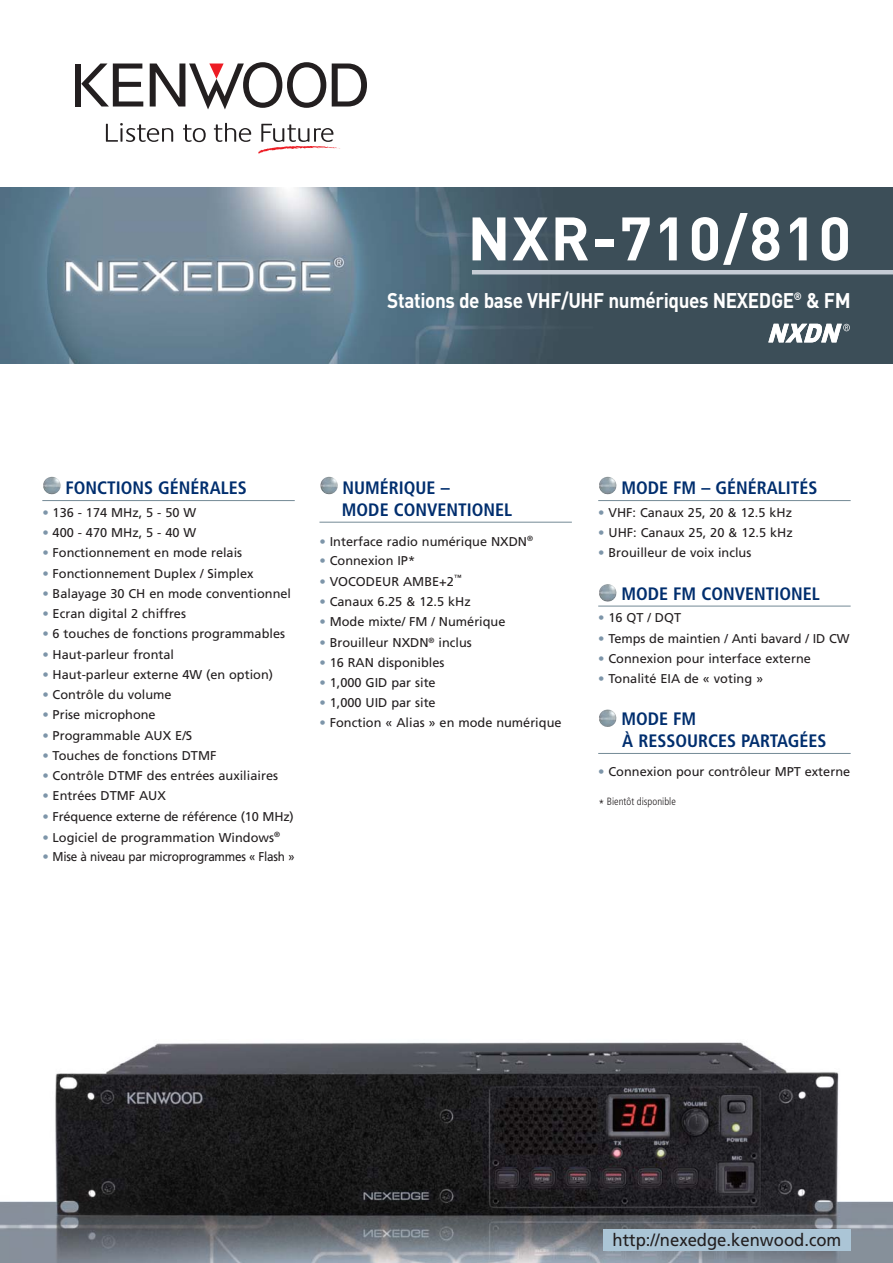
<style>
.page{position:relative;width:893px;height:1263px;background:#fff}
.page>*{position:absolute;margin:0;border:0;box-sizing:border-box;transform-origin:0 0}
.t1{font:700 60.3px "DIN";letter-spacing:.03em;color:#fff}
.t2{font:700 21px "DIN";letter-spacing:-.02em;color:#fff;scale:.9 1}
.t3{font:700 condensed 18px/22px "Frutiger";color:#002e6e}
.t4{font:17.55px "Frutiger";color:#231f20;scale:.95 1}
.t5{font:12.75px "Frutiger";color:#231f20}
.t6{font:12.75px "Frutiger";letter-spacing:-.02em;color:#231f20;scale:.92 1}
.t7{font:300 condensed 10.5px "Frutiger";color:#231f20}
.t8{font:7.5px "Frutiger";color:#231f20}
.s1{color:#7d95a9}
.s2{font-size:12.6px}
</style>
<div class="page">
<img style="left:0;top:1042px;width:892px;height:221px">
<hr style="left:42px;top:500px;width:253px;height:1px;background:#748a96">
<hr style="left:319px;top:522px;width:253px;height:1px;background:#748a96">
<hr style="left:598px;top:500px;width:252px;height:1px;background:#748a96">
<hr style="left:598px;top:606px;width:252px;height:1px;background:#748a96">
<hr style="left:598px;top:753px;width:252px;height:1px;background:#748a96">
<img style="left:43px;top:477px;width:18px;height:18px">
<img style="left:320px;top:477px;width:18px;height:18px">
<img style="left:599px;top:477px;width:18px;height:18px">
<img style="left:599px;top:584px;width:18px;height:18px">
<img style="left:599px;top:709px;width:18px;height:18px">
<img style="left:0;top:187px;width:892px;height:177px">
<hr style="left:472px;top:270px;width:420px;height:4px;background:#c5ccd5">
<div style="left:75px;top:64px;width:6px;height:43px;background:#231f20"></div>
<svg style="left:81px;top:64px;width:62px;height:43px"></svg>
<svg style="left:332px;top:64px;width:35px;height:43px"></svg>
<svg style="left:150px;top:62px;width:176px;height:47px"></svg>
<svg style="left:106px;top:123px;width:67px;height:19px"></svg>
<svg style="left:183px;top:124px;width:23px;height:18px"></svg>
<svg style="left:214px;top:123px;width:37px;height:19px"></svg>
<svg style="left:258px;top:124px;width:82px;height:30px"></svg>
<div style="left:603px;top:1229px;width:247px;height:21px;background:#abc5d6"></div>
<svg style="left:768px;top:324px;width:81px;height:18px"></svg>
<h1 class="t1" style="left:467px;top:204px;width:385px">NXR-710/810</h1>
<h2 class="t2" style="left:387px;top:288px;width:516px">Stations de base VHF/UHF numériques NEXEDGE<sup>®</sup> &amp; FM</h2>
<h3 class="t3" style="left:65px;top:478px;width:183px">FONCTIONS GÉNÉRALES</h3>
<p class="t5" style="left:42px;top:507px;width:155px"><span class="s1">•</span> 136 - 174 MHz, 5 - 50 W</p>
<p class="t5" style="left:42px;top:528px;width:155px"><span class="s1">•</span> 400 - 470 MHz, 5 - 40 W</p>
<p class="t5" style="left:42px;top:548px;width:201px"><span class="s1">•</span> Fonctionnement en mode relais</p>
<p class="t5" style="left:42px;top:568px;width:213px"><span class="s1">•</span> Fonctionnement Duplex / Simplex</p>
<p class="t5" style="left:42px;top:588px;width:250px"><span class="s1">•</span> Balayage 30 CH en mode conventionnel</p>
<p class="t5" style="left:42px;top:609px;width:145px"><span class="s1">•</span> Ecran digital 2 chiffres</p>
<p class="t5" style="left:42px;top:629px;width:244px"><span class="s1">•</span> 6 touches de fonctions programmables</p>
<p class="t5" style="left:42px;top:649px;width:133px"><span class="s1">•</span> Haut-parleur frontal</p>
<p class="t5" style="left:42px;top:669px;width:232px"><span class="s1">•</span> Haut-parleur externe 4W (en option)</p>
<p class="t5" style="left:42px;top:690px;width:131px"><span class="s1">•</span> Contrôle du volume</p>
<p class="t5" style="left:42px;top:710px;width:115px"><span class="s1">•</span> Prise microphone</p>
<p class="t5" style="left:42px;top:730px;width:151px"><span class="s1">•</span> Programmable AUX E/S</p>
<p class="t5" style="left:42px;top:750px;width:176px"><span class="s1">•</span> Touches de fonctions DTMF</p>
<p class="t5" style="left:42px;top:771px;width:237px"><span class="s1">•</span> Contrôle DTMF des entrées auxiliaires</p>
<p class="t5" style="left:42px;top:791px;width:125px"><span class="s1">•</span> Entrées DTMF AUX</p>
<p class="t5" style="left:42px;top:811px;width:253px"><span class="s1">•</span> Fréquence externe de référence (10 MHz)</p>
<p class="t5" style="left:42px;top:832px;width:239px"><span class="s1">•</span> Logiciel de programmation Windows<sup>®</sup></p>
<p class="t6" style="left:42px;top:852px;width:276px"><span class="s1">•</span> Mise à niveau par microprogrammes « Flash »</p>
<h3 class="t3" style="left:342px;top:478px;width:172px">NUMÉRIQUE –<br>MODE CONVENTIONEL</h3>
<p class="t5" style="left:319px;top:536px;width:215px"><span class="s1">•</span> Interface radio numérique NXDN<sup>®</sup></p>
<p class="t5" style="left:319px;top:556px;width:97px"><span class="s1">•</span> Connexion IP*</p>
<p class="t5" style="left:319px;top:577px;width:136px"><span class="s1">•</span> VOCODEUR AMBE+2</p>
<p class="t8" style="left:454px;top:575px;width:9px">™</p>
<p class="t5" style="left:319px;top:596px;width:153px"><span class="s1">•</span> Canaux 6.25 &amp; 12.5 kHz</p>
<p class="t5" style="left:319px;top:617px;width:187px"><span class="s1">•</span> Mode mixte/ FM / Numérique</p>
<p class="t5" style="left:319px;top:638px;width:154px"><span class="s1">•</span> Brouilleur NXDN<sup>®</sup> inclus</p>
<p class="t5" style="left:319px;top:657px;width:127px"><span class="s1">•</span> 16 RAN disponibles</p>
<p class="t5" style="left:319px;top:677px;width:118px"><span class="s1">•</span> 1,000 GID par site</p>
<p class="t5" style="left:319px;top:698px;width:118px"><span class="s1">•</span> 1,000 UID par site</p>
<p class="t5" style="left:319px;top:718px;width:243px"><span class="s1">•</span> Fonction « Alias » en mode numérique</p>
<h3 class="t3" style="left:621px;top:478px;width:198px">MODE FM – GÉNÉRALITÉS</h3>
<p class="t5" style="left:598px;top:507px;width:195px"><span class="s1">•</span> VHF: Canaux 25, 20 &amp; 12.5 kHz</p>
<p class="t5" style="left:598px;top:528px;width:196px"><span class="s1">•</span> UHF: Canaux 25, 20 &amp; 12.5 kHz</p>
<p class="t5" style="left:598px;top:548px;width:155px"><span class="s1">•</span> Brouilleur de voix inclus</p>
<h3 class="t3" style="left:621px;top:584px;width:200px">MODE FM CONVENTIONEL</h3>
<p class="t5" style="left:598px;top:613px;width:84px"><span class="s1">•</span> 16 QT / DQT</p>
<p class="t5" style="left:598px;top:633px;width:253px"><span class="s1">•</span> Temps de maintien / Anti bavard / ID CW</p>
<p class="t5" style="left:598px;top:653px;width:214px"><span class="s1">•</span> Connexion pour interface externe</p>
<p class="t5" style="left:598px;top:674px;width:166px"><span class="s1">•</span> Tonalité EIA de « voting »</p>
<h3 class="t3" style="left:621px;top:709px;width:206px">MODE FM<br>À RESSOURCES PARTAGÉES</h3>
<p class="t5" style="left:598px;top:767px;width:253px"><span class="s1">•</span> Connexion pour contrôleur MPT externe</p>
<p class="t7" style="left:598px;top:797px;width:79px"><span class="s2">*</span> Bientôt disponible</p>
<h3 class="t4" style="left:612px;top:1232px;width:242px">http://nexedge.kenwood.com</h3>
</div>
